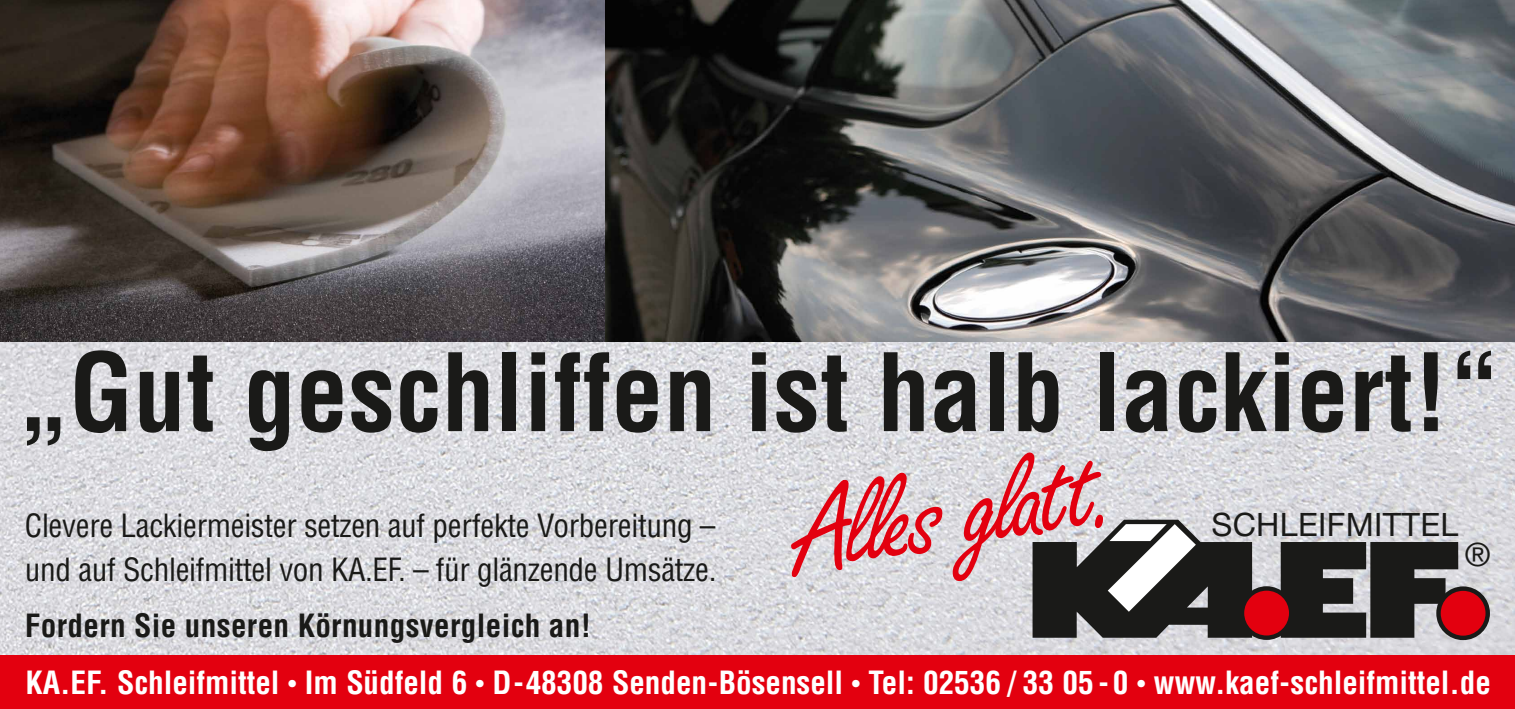
<style>
.page{position:relative;width:1515px;height:709px;background:#fff}
.page>*{position:absolute;margin:0;border:0;box-sizing:border-box;transform-origin:0 0}
.t1{font:700 condensed 105.06px "Helvetica";color:#1a1a18}
.t2{font:32.25px "Helvetica Neue";letter-spacing:.01em;color:#1a1a18}
.t3{font:700 condensed 31.25px/56.3px "Helvetica";color:#fff}
.t4{font:condensed 31.25px/44.3px "Helvetica";letter-spacing:-.01em;color:#1a1a18}
.s1{color:#1a1a18}
.s2{font-size:19.88px}
</style>
<div class="page">
<img style="left:0;top:341px;width:1515px;height:314px">
<div style="left:0;top:655px;width:1515px;height:54px;background:#e3000f"></div>
<img style="left:0;top:0;width:1515px;height:341px">
<div style="left:1438px;top:588px;width:50px;height:50px;background:#e3000f;border-radius:50%"></div>
<div style="left:1436px;top:586px;width:54px;height:54px;border:4px solid #1a1a18;border-radius:50%"></div>
<svg style="left:1281px;top:542px;width:177px;height:95px;background:#413a39"></svg>
<div style="left:1242px;top:588px;width:49px;height:49px;background:#e3000f;border-radius:50%"></div>
<div style="left:1240px;top:586px;width:53px;height:54px;border:4px solid #1a1a18;border-radius:50%"></div>
<svg style="left:791px;top:472px;width:152px;height:105px;background:#dc9ea5"></svg>
<svg style="left:951px;top:452px;width:301px;height:185px;background:#a18f92"></svg>
<h1 class="t1" style="left:17px;top:329px;width:1485px">„Gut geschliffen ist halb lackiert!“</h1>
<p class="t2" style="left:1211px;top:505px;width:248px">SCHLEIFMITTEL</p>
<p class="t4" style="left:25px;top:502px;width:693px">Clevere Lackiermeister setzen auf perfekte Vorbereitung – und auf Schleifmittel von KA.EF. – für glänzende Umsätze.</p>
<p class="t3" style="left:25px;top:597px;width:1467px"><span class="s1">Fordern Sie unseren Körnungsvergleich an!<br></span>KA.EF. Schleifmittel <span class="s2">•</span> Im Südfeld 6 <span class="s2">•</span> D-48308 Senden-Bösensell <span class="s2">•</span> Tel: 02536 / 33 05 - 0 <span class="s2">•</span> www.kaef-schleifmittel.de</p>
<p class="t2" style="left:1465px;top:535px;width:27px">®</p>
</div>
